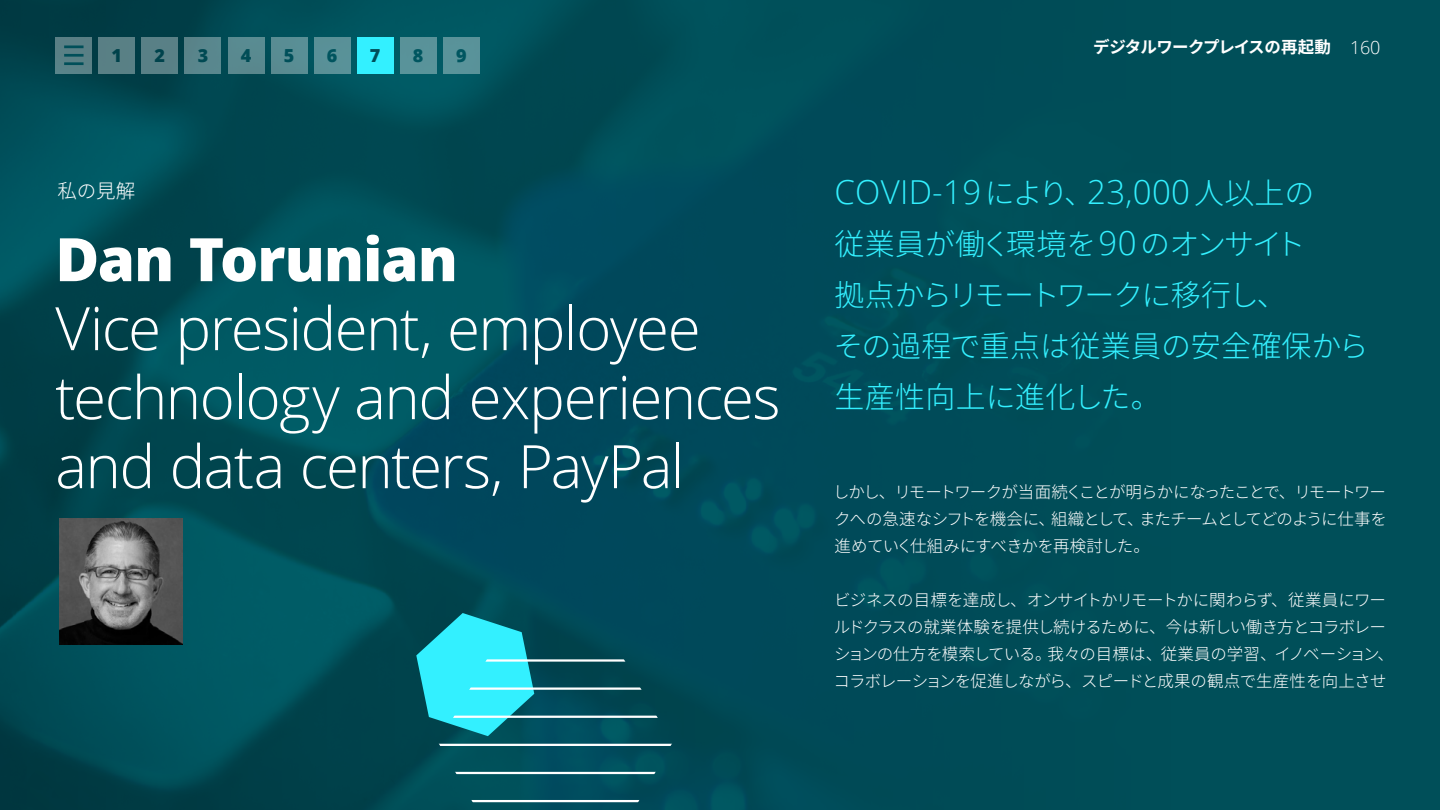
<style>
.page{position:relative;width:1440px;height:810px;background:#004f59}
.page>*{position:absolute;margin:0;border:0;box-sizing:border-box;transform-origin:0 0}
.t1{font:300 60px/69px "Open Sans";letter-spacing:-.025em;color:#fff}
.t2{font:800 60px "Open Sans";letter-spacing:-.015em;color:#fff}
.私の見解リード_L_20_28_wh{font:300 33px "Open Sans";letter-spacing:.01em;color:#33f0ff}
.私の見解リード_L_20_28_wh-2{font:300 30px/51px "Noto Sans JP";letter-spacing:-.01em;color:#33f0ff}
.私の見解タイ上_L_13_18_wh{font:300 19.5px "Noto Sans JP";color:#fff}
.Body_Copy_small_whit{font:800 18px "Open Sans";color:#004f59}
.t3{font:300 18px "Open Sans";color:#fff}
.本文_L_11_18_wh{font:300 16.5px/27px "Noto Sans JP";letter-spacing:-.05em;color:#fff;text-align:justify}
.t4{font:700 16.5px "Noto Sans JP";letter-spacing:-.045em;color:#fff}
.s1{font-family:"Noto Sans JP";font-size:30px}
.s2{font-family:"Open Sans";font-size:33px}
</style>
<div class="page">
<img style="left:0;top:0;width:732px;height:810px">
<img style="left:59px;top:518px;width:124px;height:126px">
<svg style="left:416px;top:613px;width:256px;height:197px"></svg>
<div style="left:99px;top:37px;width:36px;height:37px;background:#598085"></div>
<div style="left:142px;top:37px;width:36px;height:37px;background:#598086"></div>
<div style="left:185px;top:37px;width:36px;height:37px;background:#59868d"></div>
<div style="left:228px;top:37px;width:36px;height:37px;background:#598990"></div>
<div style="left:271px;top:37px;width:36px;height:37px;background:#598d94"></div>
<div style="left:314px;top:37px;width:36px;height:37px;background:#599198"></div>
<div style="left:357px;top:37px;width:36px;height:37px;background:#33f0ff"></div>
<div style="left:400px;top:37px;width:36px;height:37px;background:#59939a"></div>
<div style="left:443px;top:37px;width:36px;height:37px;background:#59939a"></div>
<div style="left:56px;top:37px;width:36px;height:37px;background:#598085"></div>
<hr style="left:64px;top:45px;width:20px;height:3px;background:#004f59">
<hr style="left:64px;top:54px;width:20px;height:3px;background:#004f59">
<hr style="left:64px;top:62px;width:20px;height:3px;background:#004f59">
<p class="Body_Copy_small_whit" style="left:112px;top:42px;width:12px">1</p>
<p class="Body_Copy_small_whit" style="left:155px;top:42px;width:12px">2</p>
<p class="Body_Copy_small_whit" style="left:198px;top:42px;width:12px">3</p>
<p class="Body_Copy_small_whit" style="left:241px;top:42px;width:12px">4</p>
<p class="Body_Copy_small_whit" style="left:284px;top:42px;width:12px">5</p>
<p class="Body_Copy_small_whit" style="left:327px;top:42px;width:12px">6</p>
<p class="Body_Copy_small_whit" style="left:370px;top:42px;width:12px">7</p>
<p class="Body_Copy_small_whit" style="left:413px;top:42px;width:12px">8</p>
<p class="Body_Copy_small_whit" style="left:456px;top:42px;width:12px">9</p>
<p class="私の見解タイ上_L_13_18_wh" style="left:57px;top:180px;width:79px">私の見解</p>
<p class="t2" style="left:55px;top:214px;width:404px">Dan Torunian</p>
<p class="t1" style="left:55px;top:292px;width:727px">Vice president, employee technology and experiences and data centers, PayPal</p>
<p class="t4" style="left:1093px;top:37px;width:239px">デジタルワークプレイスの再起動</p>
<p class="t3" style="left:1350px;top:35px;width:32px">160</p>
<p class="私の見解リード_L_20_28_wh" style="left:834px;top:169px;width:481px">COVID-19<span class="s1">により、</span>23,000<span class="s1">人以上の</span></p>
<p class="私の見解リード_L_20_28_wh-2" style="left:834px;top:219px;width:537px">従業員が働く環境を<span class="s2">90</span>のオンサイト<br>拠点からリモートワークに移行し、<br>その過程で重点は従業員の安全確保から生産性向上に進化した。</p>
<p class="本文_L_11_18_wh" style="left:833px;top:479px;width:555px">しかし、リモートワークが当面続くことが明らかになったことで、リモートワークへの急速なシフトを機会に、組織として、またチームとしてどのように仕事を進めていく仕組みにすべきかを再検討した。</p>
<p class="本文_L_11_18_wh" style="left:834px;top:587px;width:562px;text-align:left">ビジネスの目標を達成し、オンサイトかリモートかに関わらず、従業員にワールドクラスの就業体験を提供し続けるために、今は新しい働き方とコラボレーションの仕方を模索している。我々の目標は、従業員の学習、イノベーション、コラボレーションを促進しながら、スピードと成果の観点で生産性を向上させ</p>
</div>
